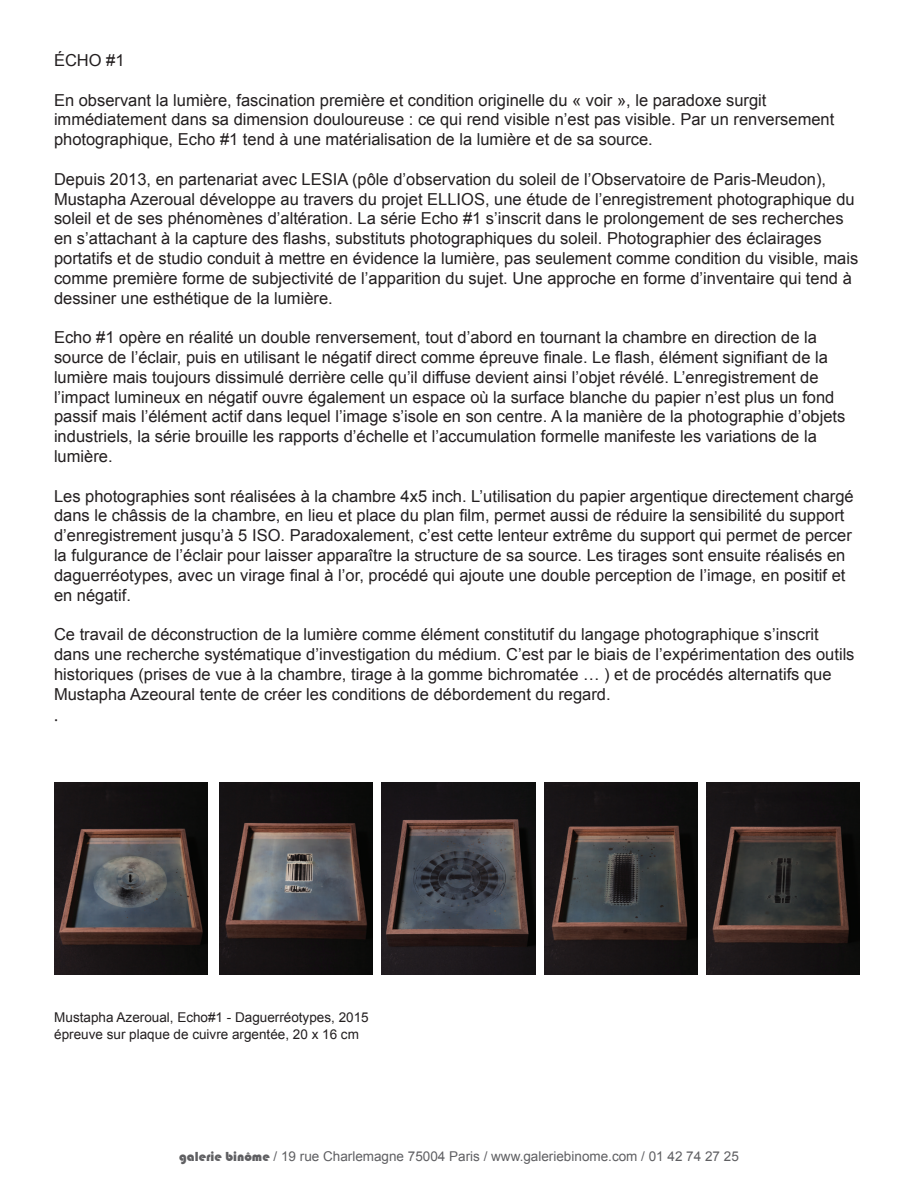
<style>
.page{position:relative;width:918px;height:1188px;background:#fff}
.page>*{position:absolute;margin:0;border:0;box-sizing:border-box;transform-origin:0 0}
.t1{font:18px "Minion Pro";color:#231f20}
.t2{font:16.5px/19.8px "Arial";color:#231f20}
.t3{font:13.5px/16.2px "Arial";color:#231f20}
.t4{font:13.5px "Arial";color:#5f5f62}
.s1{font-family:"Bauhaus 93"}
</style>
<div class="page">
<img style="left:707px;top:783px;width:153px;height:191px">
<img style="left:55px;top:783px;width:153px;height:191px">
<img style="left:382px;top:783px;width:153px;height:191px">
<img style="left:544px;top:783px;width:154px;height:191px">
<img style="left:220px;top:783px;width:153px;height:191px">
<p class="t2" style="left:54px;top:50px;width:72px">ÉCHO #1</p>
<p class="t2" style="left:54px;top:90px;width:782px">En observant la lumière, fascination première et condition originelle du « voir », le paradoxe surgit immédiatement dans sa dimension douloureuse : ce qui rend visible n’est pas visible. Par un renversement photographique, Echo #1 tend à une matérialisation de la lumière et de sa source.</p>
<p class="t2" style="left:54px;top:169px;width:806px">Depuis 2013, en partenariat avec LESIA (pôle d’observation du soleil de l’Observatoire de Paris-Meudon), Mustapha Azeroual développe au travers du projet ELLIOS, une étude de l’enregistrement photographique du soleil et de ses phénomènes d’altération. La série Echo #1 s’inscrit dans le prolongement de ses recherches en s’attachant à la capture des flashs, substituts photographiques du soleil. Photographier des éclairages portatifs et de studio conduit à mettre en évidence la lumière, pas seulement comme condition du visible, mais comme première forme de subjectivité de l’apparition du sujet. Une approche en forme d’inventaire qui tend à dessiner une esthétique de la lumière.</p>
<p class="t2" style="left:54px;top:328px;width:793px">Echo #1 opère en réalité un double renversement, tout d’abord en tournant la chambre en direction de la source de l’éclair, puis en utilisant le négatif direct comme épreuve finale. Le flash, élément signifiant de la lumière mais toujours dissimulé derrière celle qu’il diffuse devient ainsi l’objet révélé. L’enregistrement de l’impact lumineux en négatif ouvre également un espace où la surface blanche du papier n’est plus un fond passif mais l’élément actif dans lequel l’image s’isole en son centre. A la manière de la photographie d’objets industriels, la série brouille les rapports d’échelle et l’accumulation formelle manifeste les variations de la lumière.</p>
<p class="t2" style="left:54px;top:486px;width:801px">Les photographies sont réalisées à la chambre 4x5 inch. L’utilisation du papier argentique directement chargé dans le châssis de la chambre, en lieu et place du plan film, permet aussi de réduire la sensibilité du support d’enregistrement jusqu’à 5 ISO. Paradoxalement, c’est cette lenteur extrême du support qui permet de percer la fulgurance de l’éclair pour laisser apparaître la structure de sa source. Les tirages sont ensuite réalisés en daguerréotypes, avec un virage final à l’or, procédé qui ajoute une double perception de l’image, en positif et en négatif.</p>
<p class="t2" style="left:54px;top:625px;width:802px">Ce travail de déconstruction de la lumière comme élément constitutif du langage photographique s’inscrit dans une recherche systématique d’investigation du médium. C’est par le biais de l’expérimentation des outils historiques (prises de vue à la chambre, tirage à la gomme bichromatée … ) et de procédés alternatifs que Mustapha Azeoural tente de créer les conditions de débordement du regard.</p>
<p class="t1" style="left:54px;top:703px;width:6px">.</p>
<p class="t3" style="left:54px;top:1010px;width:316px">Mustapha Azeroual, Echo#1 - Daguerréotypes, 2015 épreuve sur plaque de cuivre argentée, 20 x 16 cm</p>
<p class="t4" style="left:179px;top:1148px;width:561px"><span class="s1">galerie binôme</span> / 19 rue Charlemagne 75004 Paris / www.galeriebinome.com / 01 42 74 27 25</p>
</div>
